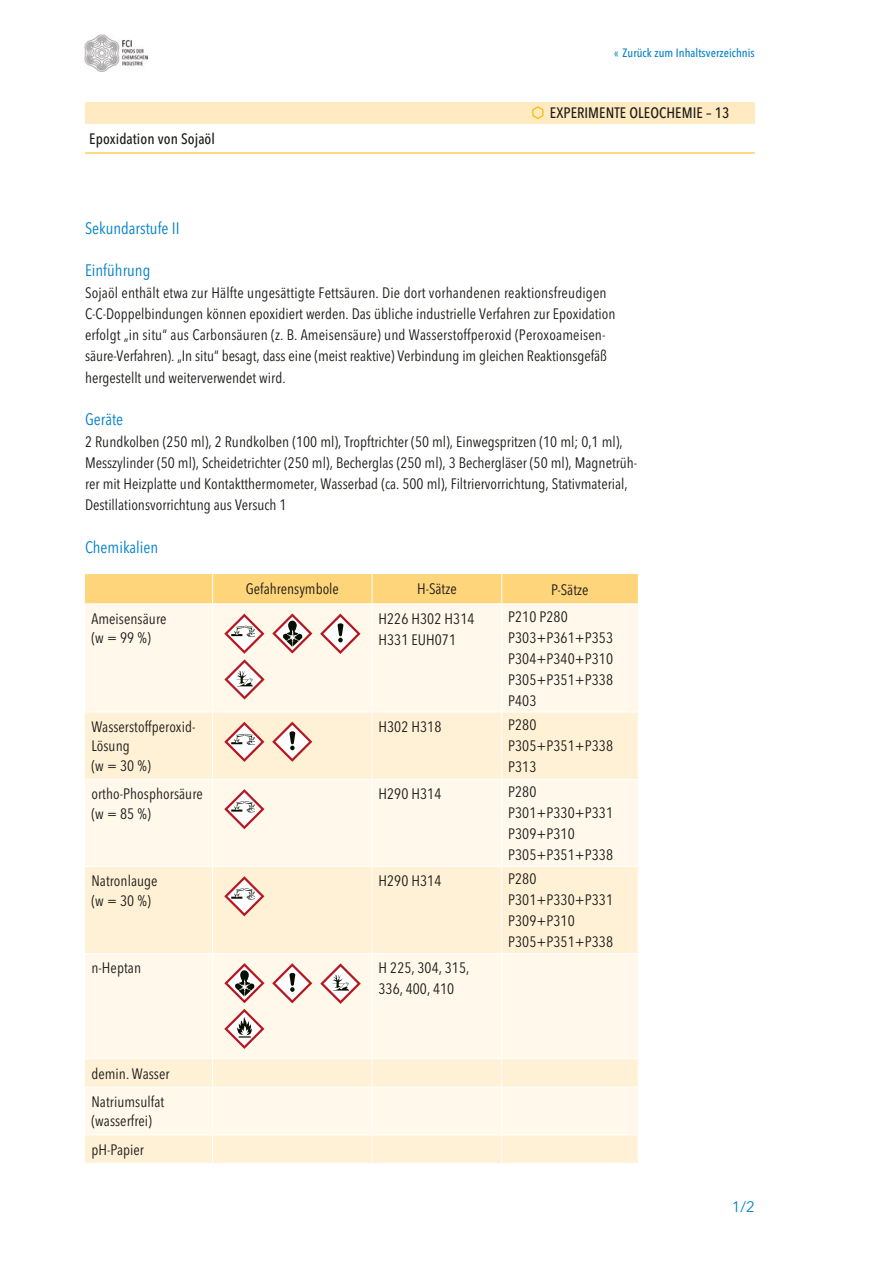
<style>
.page{position:relative;width:893px;height:1263px;background:#fff}
.page>*{position:absolute;margin:0;border:0;box-sizing:border-box;transform-origin:0 0}
.t1{font:condensed 16.5px "Avenir Next LT Pro";color:#0080c8}
.t2{font:condensed 15px/21px "Avenir Next LT Pro";color:#1a1a18}
.t3{font:500 condensed 15px "Avenir Next LT Pro";letter-spacing:.005em;color:#1a1a18}
.t4{font:15px "Avenir Next LT Pro";color:#0080c8}
.t5{font:500 condensed 12px "Avenir Next LT Pro";letter-spacing:.005em;color:#0080c8}
</style>
<div class="page">
<hr style="left:85px;top:153px;width:670px;height:1px;background:#fbba00">
<img style="left:84px;top:34px;width:63px;height:38px">
<div style="left:85px;top:102px;width:670px;height:21px;background:#ffeac1"></div>
<svg style="left:532px;top:106px;width:12px;height:13px"></svg>
<div style="left:85px;top:604px;width:553px;height:107px;background:#fff8eb"></div>
<svg style="left:85px;top:712px;width:553px;height:451px;background:#fff4e1"></svg>
<hr style="left:212px;top:712px;width:1px;height:67px;background:#fff">
<hr style="left:372px;top:712px;width:1px;height:67px;background:#fff">
<hr style="left:501px;top:712px;width:1px;height:67px;background:#fff">
<hr style="left:85px;top:779px;width:128px;height:1px;background:#fff">
<hr style="left:213px;top:779px;width:159px;height:1px;background:#fff">
<hr style="left:212px;top:780px;width:1px;height:86px;background:#fff">
<hr style="left:372px;top:779px;width:130px;height:1px;background:#fff">
<hr style="left:372px;top:780px;width:1px;height:86px;background:#fff">
<hr style="left:502px;top:779px;width:136px;height:1px;background:#fff">
<hr style="left:501px;top:780px;width:1px;height:86px;background:#fff">
<hr style="left:212px;top:867px;width:1px;height:86px;background:#fff">
<hr style="left:372px;top:867px;width:1px;height:86px;background:#fff">
<hr style="left:501px;top:867px;width:1px;height:86px;background:#fff">
<hr style="left:85px;top:953px;width:128px;height:1px;background:#fff">
<hr style="left:213px;top:953px;width:159px;height:1px;background:#fff">
<hr style="left:212px;top:954px;width:1px;height:104px;background:#fff">
<hr style="left:372px;top:953px;width:130px;height:1px;background:#fff">
<hr style="left:372px;top:954px;width:1px;height:104px;background:#fff">
<hr style="left:502px;top:953px;width:136px;height:1px;background:#fff">
<hr style="left:501px;top:954px;width:1px;height:104px;background:#fff">
<svg style="left:212px;top:1059px;width:1px;height:28px"></svg>
<svg style="left:372px;top:1059px;width:1px;height:28px"></svg>
<svg style="left:501px;top:1059px;width:1px;height:28px"></svg>
<hr style="left:85px;top:1087px;width:128px;height:1px;background:#fff">
<hr style="left:213px;top:1087px;width:159px;height:1px;background:#fff">
<hr style="left:212px;top:1087px;width:1px;height:47px;background:#fff">
<hr style="left:372px;top:1087px;width:130px;height:1px;background:#fff">
<hr style="left:372px;top:1087px;width:1px;height:47px;background:#fff">
<hr style="left:502px;top:1087px;width:136px;height:1px;background:#fff">
<hr style="left:501px;top:1087px;width:1px;height:47px;background:#fff">
<svg style="left:212px;top:1135px;width:1px;height:28px"></svg>
<svg style="left:372px;top:1135px;width:1px;height:28px"></svg>
<svg style="left:501px;top:1135px;width:1px;height:28px"></svg>
<div style="left:85px;top:574px;width:553px;height:29px;background:#fed57a"></div>
<hr style="left:85px;top:866px;width:128px;height:1px;background:#fff">
<hr style="left:85px;top:1058px;width:128px;height:1px;background:#fff">
<hr style="left:85px;top:1134px;width:128px;height:1px;background:#fff">
<hr style="left:212px;top:604px;width:1px;height:107px;background:#fff">
<hr style="left:372px;top:604px;width:1px;height:107px;background:#fff">
<hr style="left:501px;top:604px;width:1px;height:107px;background:#fff">
<hr style="left:213px;top:866px;width:159px;height:1px;background:#fff">
<hr style="left:372px;top:866px;width:130px;height:1px;background:#fff">
<hr style="left:502px;top:866px;width:136px;height:1px;background:#fff">
<hr style="left:213px;top:1058px;width:159px;height:1px;background:#fff">
<hr style="left:372px;top:1058px;width:130px;height:1px;background:#fff">
<hr style="left:502px;top:1058px;width:136px;height:1px;background:#fff">
<hr style="left:213px;top:1134px;width:159px;height:1px;background:#fff">
<hr style="left:372px;top:1134px;width:130px;height:1px;background:#fff">
<hr style="left:502px;top:1134px;width:136px;height:1px;background:#fff">
<svg style="left:272px;top:613px;width:40px;height:41px"></svg>
<svg style="left:320px;top:613px;width:41px;height:41px"></svg>
<svg style="left:224px;top:614px;width:41px;height:85px"></svg>
<svg style="left:272px;top:722px;width:40px;height:40px"></svg>
<svg style="left:224px;top:722px;width:40px;height:40px"></svg>
<svg style="left:224px;top:789px;width:40px;height:40px"></svg>
<svg style="left:224px;top:876px;width:40px;height:40px"></svg>
<svg style="left:272px;top:963px;width:40px;height:40px"></svg>
<svg style="left:320px;top:963px;width:41px;height:41px"></svg>
<svg style="left:224px;top:963px;width:40px;height:40px"></svg>
<svg style="left:224px;top:1009px;width:40px;height:40px"></svg>
<p class="t5" style="left:614px;top:46px;width:142px">« Zurück zum Inhaltsverzeichnis</p>
<p class="t3" style="left:89px;top:130px;width:127px">Epoxidation von Sojaöl</p>
<p class="t3" style="left:550px;top:104px;width:181px">EXPERIMENTE OLEOCHEMIE – 13</p>
<p class="t1" style="left:85px;top:218px;width:96px">Sekundarstufe II</p>
<p class="t1" style="left:85px;top:261px;width:67px">Einführung</p>
<p class="t2" style="left:85px;top:282px;width:532px">Sojaöl enthält etwa zur Hälfte ungesättigte Fettsäuren. Die dort vorhandenen reaktionsfreudigen C-C-Doppelbindungen können epoxidiert werden. Das übliche industrielle Verfahren zur Epoxidation erfolgt „in situ“ aus Carbonsäuren (z. B. Ameisensäure) und Wasserstoffperoxid (Peroxoameisen&shy;säure-Verfahren). „In situ“ besagt, dass eine (meist reaktive) Verbindung im gleichen Reaktionsgefäß hergestellt und weiterverwendet wird.</p>
<p class="t1" style="left:85px;top:409px;width:40px">Geräte</p>
<p class="t2" style="left:85px;top:430px;width:554px">2 Rundkolben (250 ml), 2 Rundkolben (100 ml), Tropftrichter (50 ml), Einwegspritzen (10 ml; 0,1 ml), Messzylinder (50 ml), Scheidetrichter (250 ml), Becherglas (250 ml), 3 Bechergläser (50 ml), Magnetrüh&shy;rer mit Heizplatte und Kontaktthermometer, Wasserbad (ca. 500 ml), Filtriervorrichtung, Stativmaterial, Destillationsvorrichtung aus Versuch 1</p>
<p class="t1" style="left:85px;top:537px;width:75px">Chemikalien</p>
<p class="t2" style="left:246px;top:578px;width:95px">Gefahrensymbole</p>
<p class="t2" style="left:417px;top:578px;width:41px">H-Sätze</p>
<p class="t2" style="left:551px;top:579px;width:39px">P-Sätze</p>
<p class="t2" style="left:91px;top:609px;width:77px;line-height:19.5px">Ameisensäure (w = 99 %)</p>
<p class="t2" style="left:378px;top:608px;width:98px">H226 H302 H314<br>H331 EUH071</p>
<p class="t2" style="left:508px;top:606px;width:106px">P210 P280<br>P303+P361+P353<br>P304+P340+P310<br>P305+P351+P338<br>P403</p>
<p class="t2" style="left:91px;top:717px;width:106px;line-height:19.5px">Wasserstoffperoxid-<br>Lösung<br>(w = 30 %)</p>
<p class="t2" style="left:378px;top:716px;width:65px">H302 H318</p>
<p class="t2" style="left:508px;top:714px;width:106px">P280<br>P305+P351+P338<br>P313</p>
<p class="t2" style="left:91px;top:784px;width:113px;line-height:19.5px">ortho-Phosphorsäure (w = 85 %)</p>
<p class="t2" style="left:378px;top:783px;width:65px">H290 H314</p>
<p class="t2" style="left:508px;top:781px;width:106px">P280<br>P301+P330+P331<br>P309+P310<br>P305+P351+P338</p>
<p class="t2" style="left:91px;top:871px;width:68px;line-height:19.5px">Natronlauge (w = 30 %)</p>
<p class="t2" style="left:378px;top:870px;width:65px">H290 H314</p>
<p class="t2" style="left:508px;top:868px;width:106px">P280<br>P301+P330+P331<br>P309+P310<br>P305+P351+P338</p>
<p class="t2" style="left:91px;top:957px;width:51px">n-Heptan</p>
<p class="t2" style="left:378px;top:957px;width:92px">H 225, 304, 315,<br>336, 400, 410</p>
<p class="t2" style="left:91px;top:1059px;width:80px;line-height:28.3px">demin. Wasser<br>Natriumsulfat</p>
<p class="t2" style="left:91px;top:1107px;width:62px;line-height:28.3px">(wasserfrei) pH-Papier</p>
<p class="t4" style="left:732px;top:1198px;width:24px">1/2</p>
</div>
